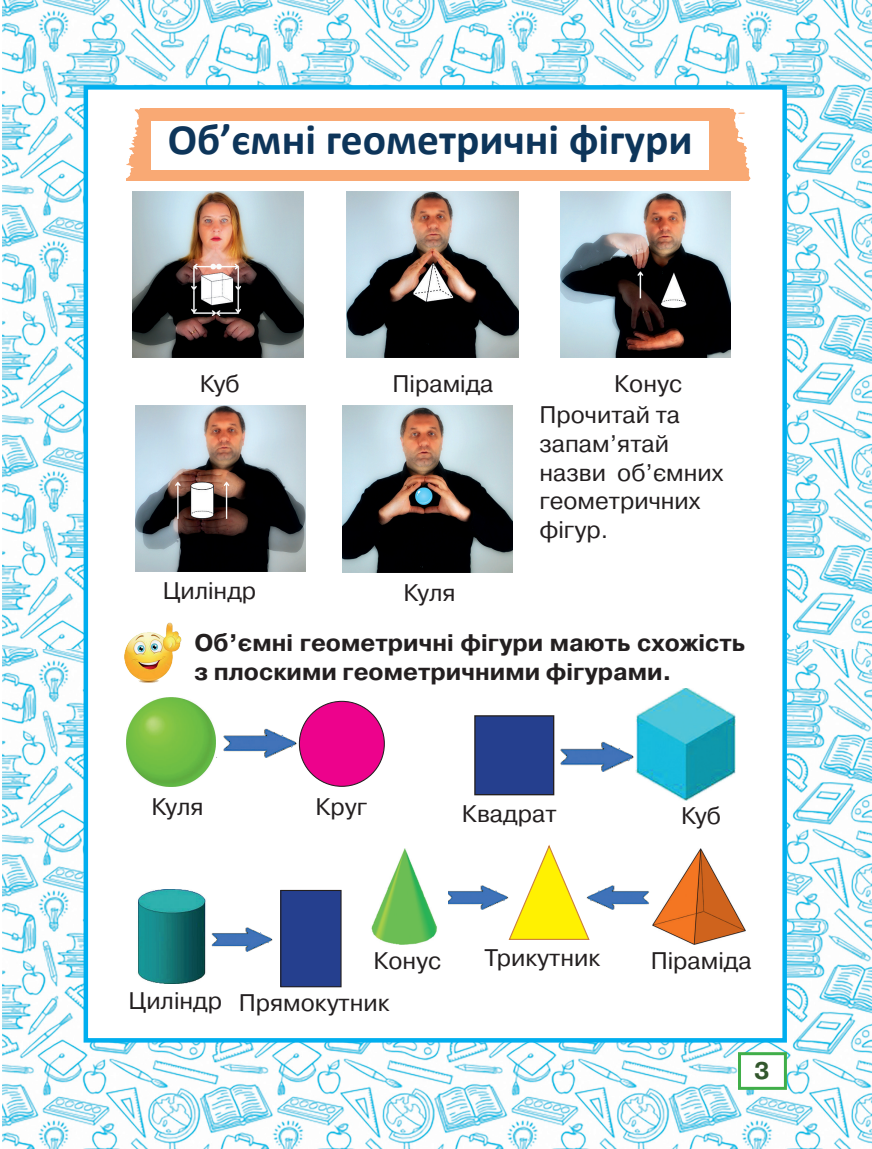
<style>
.page{position:relative;width:872px;height:1149px;background:#fff}
.page>*{position:absolute;margin:0;border:0;box-sizing:border-box;transform-origin:0 0}
.t1{font:700 43.5px "Calibri";color:#0d355a}
.t2{font:24px/28.8px "Pragmatica C";color:#231f20}
.t3{font:700 24px/28.8px "Pragmatica C";color:#231f20}
.t4{font:700 24px "Pragmatica C";color:#33572d}
</style>
<div class="page">
<img style="left:2px;top:0;width:870px;height:1148px">
<div style="left:738px;top:1051px;width:49px;height:38px;background:#fff;border:3px solid #40ae49"></div>
<div style="left:84px;top:85px;width:703px;height:957px;background:#fff;border:4px solid #00aeef"></div>
<img style="left:127px;top:108px;width:624px;height:72px">
<div style="left:152px;top:121px;width:557px;height:48px;background:#fff"></div>
<img style="left:132px;top:192px;width:171px;height:166px">
<img style="left:346px;top:192px;width:172px;height:166px">
<img style="left:561px;top:192px;width:169px;height:166px">
<img style="left:136px;top:406px;width:170px;height:165px">
<img style="left:342px;top:406px;width:170px;height:166px">
<img style="left:223px;top:726px;width:80px;height:31px">
<img style="left:448px;top:885px;width:60px;height:24px">
<img style="left:590px;top:885px;width:59px;height:24px">
<img style="left:211px;top:927px;width:62px;height:24px">
<img style="left:554px;top:739px;width:82px;height:32px">
<img style="left:127px;top:697px;width:89px;height:89px">
<img style="left:636px;top:688px;width:99px;height:112px">
<img style="left:138px;top:889px;width:68px;height:94px">
<img style="left:371px;top:848px;width:66px;height:95px">
<img style="left:652px;top:848px;width:93px;height:95px">
<div style="left:299px;top:701px;width:85px;height:85px;background:#ed028c;border-radius:50%"></div>
<div style="left:475px;top:715px;width:78px;height:79px;background:#253f8e"></div>
<div style="left:474px;top:715px;width:80px;height:80px;border:1px solid #231f20"></div>
<div style="left:281px;top:890px;width:60px;height:96px;background:#253f8e"></div>
<div style="left:280px;top:889px;width:61px;height:97px;border:1px solid #231f20"></div>
<svg style="left:508px;top:844px;width:82px;height:96px"></svg>
<img style="left:124px;top:622px;width:58px;height:61px">
<h1 class="t1" style="left:168px;top:108px;width:526px">Об’ємні геометричні фігури</h1>
<p class="t2" style="left:200px;top:369px;width:41px">Куб</p>
<p class="t2" style="left:392px;top:369px;width:102px">Піраміда</p>
<p class="t2" style="left:614px;top:369px;width:69px">Конус</p>
<p class="t2" style="left:163px;top:576px;width:95px">Циліндр</p>
<p class="t2" style="left:403px;top:578px;width:54px">Куля</p>
<p class="t2" style="left:539px;top:400px;width:185px">Прочитай та запам’ятай назви об’ємних геометричних фігур.</p>
<p class="t3" style="left:194px;top:628px;width:552px">Об’ємні геометричні фігури мають схожість з плоскими геометричними фігурами.</p>
<p class="t2" style="left:151px;top:792px;width:54px">Куля</p>
<p class="t2" style="left:315px;top:792px;width:53px">Круг</p>
<p class="t2" style="left:462px;top:799px;width:96px">Квадрат</p>
<p class="t2" style="left:681px;top:801px;width:41px">Куб</p>
<p class="t2" style="left:373px;top:945px;width:69px">Конус</p>
<p class="t2" style="left:484px;top:942px;width:117px">Трикутник</p>
<p class="t2" style="left:650px;top:945px;width:102px">Піраміда</p>
<p class="t2" style="left:129px;top:988px;width:262px">Циліндр Прямокутник</p>
<p class="t4" style="left:754px;top:1057px;width:17px">3</p>
</div>
